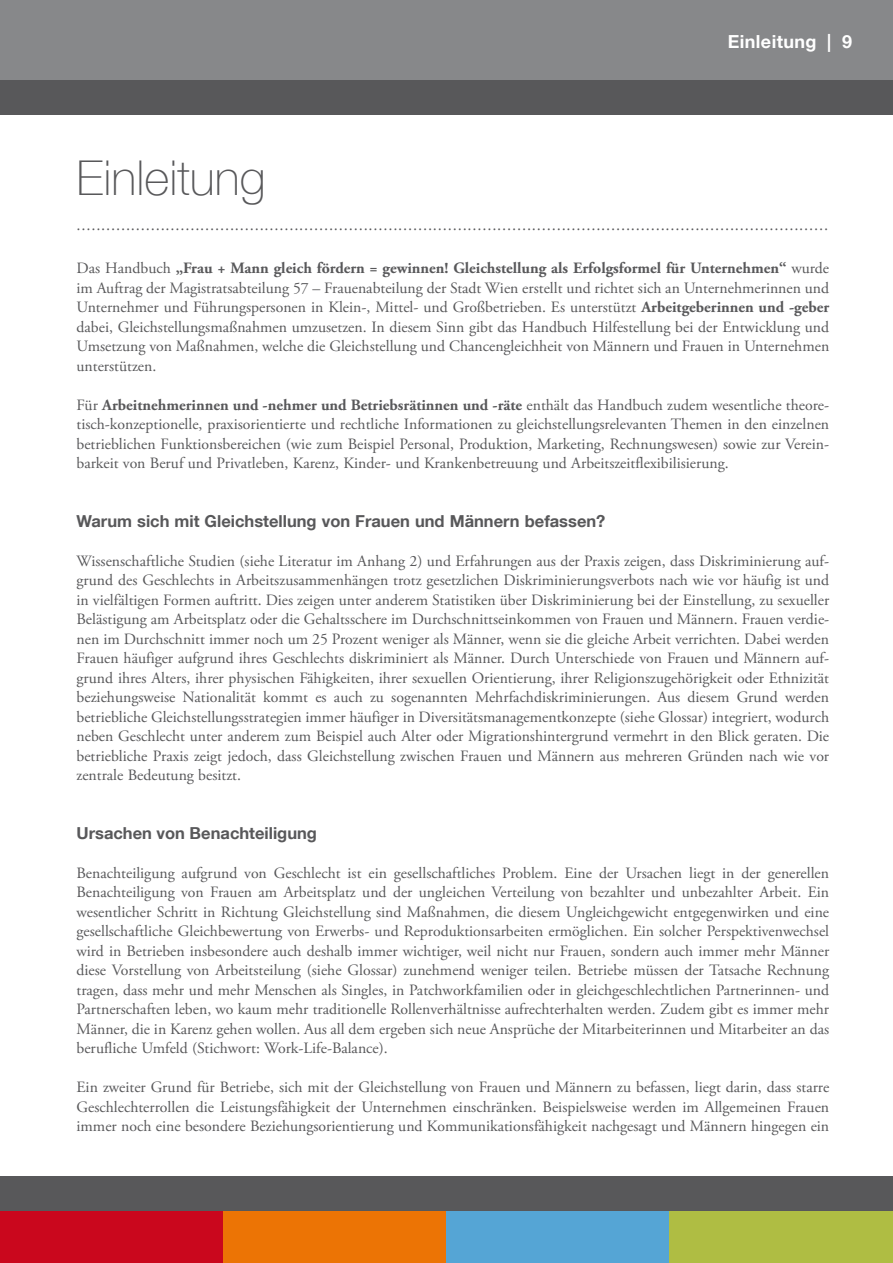
<style>
.page{position:relative;width:893px;height:1263px;background:#fff}
.page>*{position:absolute;margin:0;border:0;box-sizing:border-box;transform-origin:0 0}
.t1{font:100 48px "Helvetica Neue LT Com";color:#58585a}
.t2{font:700 18px "Helvetica Neue LT Com";color:#fff}
.t3{font:700 16.5px "Helvetica Neue LT Com";color:#58585a}
.t4{font:15.75px/19.5px "Adobe Garamond Pro";color:#58585a;text-align:justify}
.t5{font:300 15px "Helvetica Neue LT Com";color:#58585a}
.s1{font-weight:700}
</style>
<div class="page">
<div style="left:0;top:0;width:893px;height:82px;background:#87888a"></div>
<div style="left:0;top:81px;width:893px;height:34px;background:#58585a"></div>
<div style="left:0;top:1178px;width:223px;height:85px;background:#ca071d"></div>
<div style="left:223px;top:1178px;width:223px;height:85px;background:#ec7405"></div>
<div style="left:446px;top:1178px;width:224px;height:85px;background:#55a5d5"></div>
<div style="left:670px;top:1178px;width:223px;height:85px;background:#afbd43"></div>
<div style="left:0;top:1177px;width:893px;height:34px;background:#58585a"></div>
<p class="t2" style="left:728px;top:30px;width:126px">Einleitung | 9</p>
<h1 class="t1" style="left:77px;top:149px;width:190px">Einleitung</h1>
<p class="t5" style="left:77px;top:219px;width:753px">························································································································································</p>
<p class="t4" style="left:77px;top:259px;width:754px">Das Handbuch <span class="s1">„Frau + Mann gleich fördern = gewinnen! Gleichstellung als Erfolgsformel für Unternehmen“</span> wurde im Auftrag der Magistratsabteilung 57 – Frauenabteilung der Stadt Wien erstellt und richtet sich an Unternehmerinnen und Unternehmer und Führungspersonen in Klein-, Mittel- und Großbetrieben. Es unterstützt <span class="s1">Arbeitgeberinnen und -geber </span>dabei, Gleichstellungsmaßnahmen umzusetzen. In diesem Sinn gibt das Handbuch Hilfestellung bei der Entwicklung und Umsetzung von Maßnahmen, welche die Gleichstellung und Chancengleichheit von Männern und Frauen in Unternehmen unterstützen.</p>
<p class="t4" style="left:77px;top:395px;width:754px">Für <span class="s1">Arbeitnehmerinnen und -nehmer und Betriebsrätinnen und -räte</span> enthält das Handbuch zudem wesentliche theore&shy;tisch-konzeptionelle, praxisorientierte und rechtliche Informationen zu gleichstellungsrelevanten Themen in den einzelnen betrieblichen Funktionsbereichen (wie zum Beispiel Personal, Produktion, Marketing, Rechnungswesen) sowie zur Verein&shy;barkeit von Beruf und Privatleben, Karenz, Kinder- und Krankenbetreuung und Arbeitszeitflexibilisierung.</p>
<p class="t3" style="left:77px;top:510px;width:530px">Warum sich mit Gleichstellung von Frauen und Männern befassen?</p>
<p class="t4" style="left:77px;top:551px;width:754px">Wissenschaftliche Studien (siehe Literatur im Anhang 2) und Erfahrungen aus der Praxis zeigen, dass Diskriminierung auf&shy;grund des Geschlechts in Arbeitszusammenhängen trotz gesetzlichen Diskriminierungsverbots nach wie vor häufig ist und in vielfältigen Formen auftritt. Dies zeigen unter anderem Statistiken über Diskriminierung bei der Einstellung, zu sexueller Belästigung am Arbeitsplatz oder die Gehaltsschere im Durchschnittseinkommen von Frauen und Männern. Frauen verdie&shy;nen im Durchschnitt immer noch um 25 Prozent weniger als Männer, wenn sie die gleiche Arbeit verrichten. Dabei werden Frauen häufiger aufgrund ihres Geschlechts diskriminiert als Männer. Durch Unterschiede von Frauen und Männern auf&shy;grund ihres Alters, ihrer physischen Fähigkeiten, ihrer sexuellen Orientierung, ihrer Religionszugehörigkeit oder Ethnizität beziehungsweise Nationalität kommt es auch zu sogenannten Mehrfachdiskriminierungen. Aus diesem Grund werden betriebliche Gleichstellungsstrategien immer häufiger in Diversitätsmanagementkonzepte (siehe Glossar) integriert, wodurch neben Geschlecht unter anderem zum Beispiel auch Alter oder Migrationshintergrund vermehrt in den Blick geraten. Die betriebliche Praxis zeigt jedoch, dass Gleichstellung zwischen Frauen und Männern aus mehreren Gründen nach wie vor zentrale Bedeutung besitzt.</p>
<p class="t3" style="left:77px;top:822px;width:242px">Ursachen von Benachteiligung</p>
<p class="t4" style="left:77px;top:863px;width:754px">Benachteiligung aufgrund von Geschlecht ist ein gesellschaftliches Problem. Eine der Ursachen liegt in der generellen Benachteiligung von Frauen am Arbeitsplatz und der ungleichen Verteilung von bezahlter und unbezahlter Arbeit. Ein wesentlicher Schritt in Richtung Gleichstellung sind Maßnahmen, die diesem Ungleichgewicht entgegenwirken und eine gesellschaftliche Gleichbewertung von Erwerbs- und Reproduktionsarbeiten ermöglichen. Ein solcher Perspektivenwechsel wird in Betrieben insbesondere auch deshalb immer wichtiger, weil nicht nur Frauen, sondern auch immer mehr Männer diese Vorstellung von Arbeitsteilung (siehe Glossar) zunehmend weniger teilen. Betriebe müssen der Tatsache Rechnung tragen, dass mehr und mehr Menschen als Singles, in Patchworkfamilien oder in gleichgeschlechtlichen Partnerinnen- und Partnerschaften leben, wo kaum mehr traditionelle Rollenverhältnisse aufrechterhalten werden. Zudem gibt es immer mehr Männer, die in Karenz gehen wollen. Aus all dem ergeben sich neue Ansprüche der Mitarbeiterinnen und Mitarbeiter an das berufliche Umfeld (Stichwort: Work-Life-Balance).</p>
<p class="t4" style="left:77px;top:1078px;width:754px">Ein zweiter Grund für Betriebe, sich mit der Gleichstellung von Frauen und Männern zu befassen, liegt darin, dass starre Geschlechterrollen die Leistungsfähigkeit der Unternehmen einschränken. Beispielsweise werden im Allgemeinen Frauen immer noch eine besondere Beziehungsorientierung und Kommunikationsfähigkeit nachgesagt und Männern hingegen ein</p>
</div>
